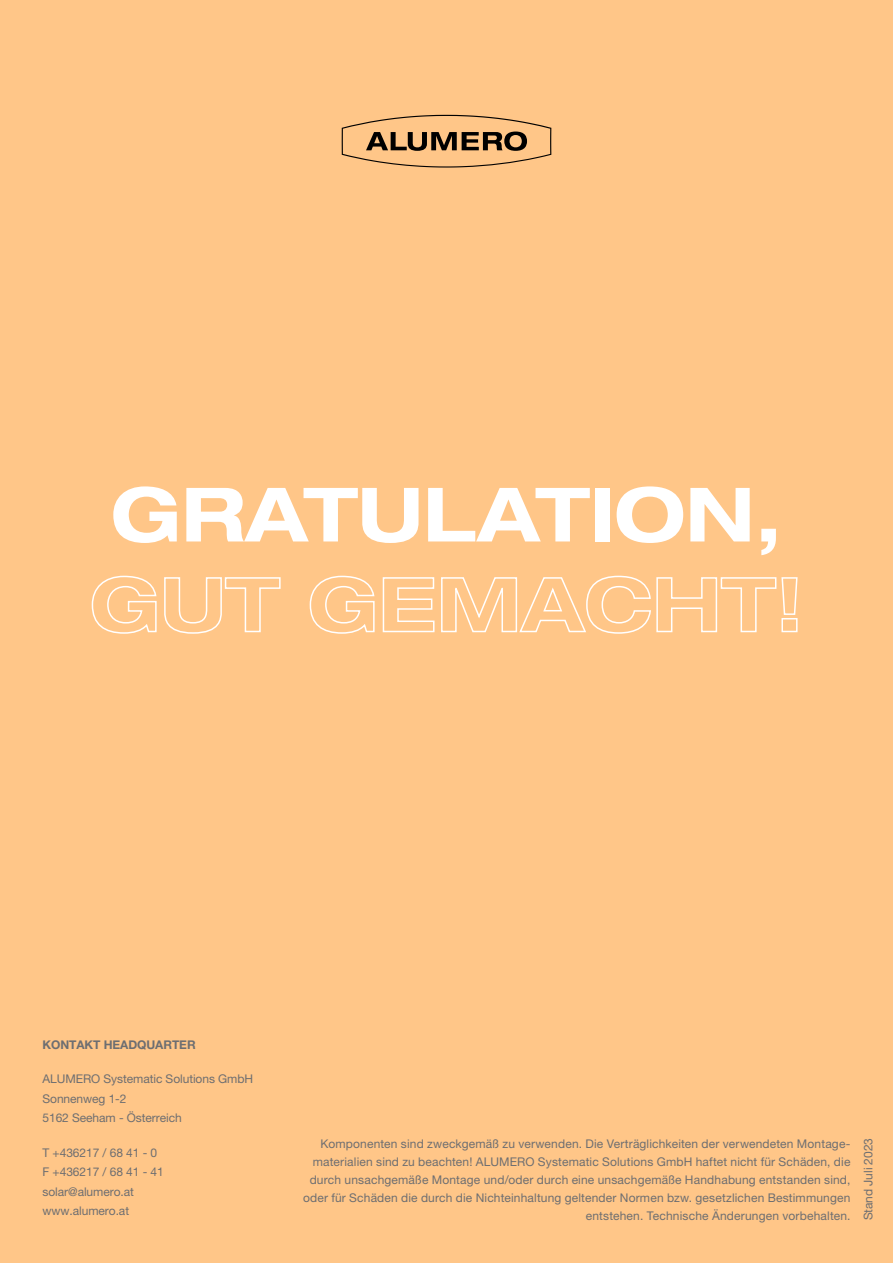
<style>
.page{position:relative;width:893px;height:1263px;background:#ffc688}
.page>*{position:absolute;margin:0;border:0;box-sizing:border-box;transform-origin:0 0}
.t1{font:700 expanded 75px/90px "Helvetica Neue LT Pro";color:#fff}
.t2{font:12px/19.5px "Helvetica Neue LT Pro";letter-spacing:.01em;color:#6d6e71}
.t3{font:700 12px "Helvetica Neue LT Pro";letter-spacing:-.005em;color:#6d6e71}
</style>
<div class="page">
<svg style="left:342px;top:115px;width:209px;height:53px"></svg>
<h1 class="t1" style="left:90px;top:468px;width:715px">GRATULATION,<br>GUT GEMACHT!</h1>
<p class="t3" style="left:43px;top:1037px;width:155px">KONTAKT HEADQUARTER</p>
<p class="t2" style="left:43px;top:1069px;width:212px">ALUMERO Systematic Solutions GmbH<br>Sonnenweg 1-2<br>5162 Seeham - Österreich</p>
<p class="t2" style="left:43px;top:1142px;width:123px">T +436217 / 68 41 - 0<br>F +436217 / 68 41 - 41 solar@alumero.at www.alumero.at</p>
<p class="t2" style="left:303px;top:1135px;width:549px;line-height:18px;text-align:right">Komponenten sind zweckgemäß zu verwenden. Die Verträglichkeiten der verwendeten Montage&shy;materialien sind zu beachten! ALUMERO Systematic Solutions GmbH haftet nicht für Schäden, die durch unsachgemäße Montage und/oder durch eine unsachgemäße Handhabung entstanden sind, oder für Schäden die durch die Nichteinhaltung geltender Normen bzw. gesetzlichen Bestimmungen entstehen. Technische Änderungen vorbehalten.</p>
<p class="t2" style="left:858px;top:1220px;width:84px;rotate:-90deg">Stand Juli 2023</p>
</div>
